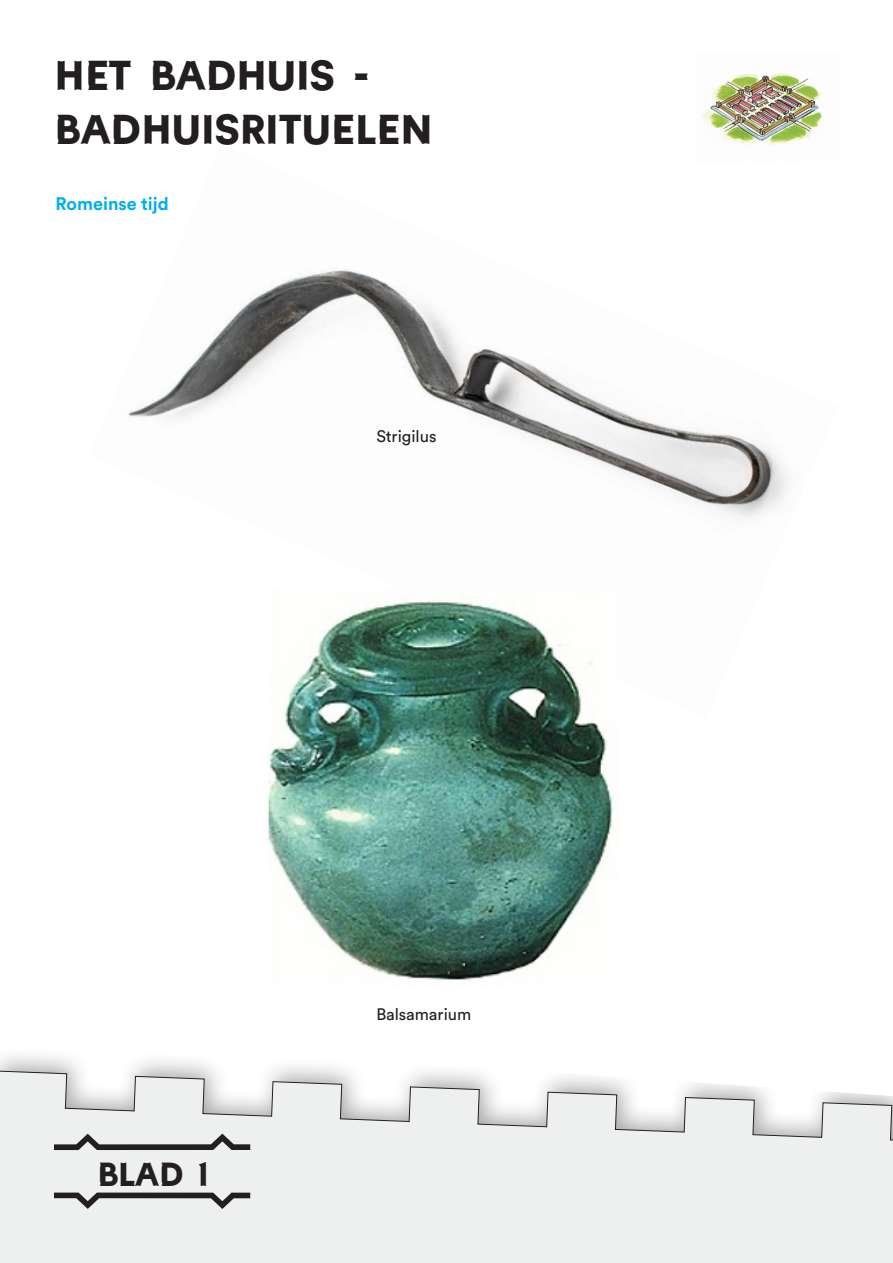
<style>
.page{position:relative;width:893px;height:1263px;background:#fff}
.page>*{position:absolute;margin:0;border:0;box-sizing:border-box;transform-origin:0 0}
.t1{font:45px "Castellum";color:#231f20}
.t2{font:36px "Castellum";color:#231f20}
.t3{font:700 18px "Circular Std";color:#00afea}
.t4{font:16.5px "Circular Std";color:#231f20}
</style>
<div class="page">
<svg style="left:0;top:1055px;width:893px;height:208px"></svg>
<svg style="left:54px;top:1192px;width:196px;height:17px;background:#a5a4a4"></svg>
<svg style="left:54px;top:1133px;width:196px;height:17px;background:#a5a5a4"></svg>
<img style="left:701px;top:73px;width:122px;height:72px">
<img style="left:128px;top:145px;width:660px;height:374px">
<img style="left:268px;top:600px;width:348px;height:380px">
<p class="t1" style="left:55px;top:54px;width:317px">HET BADHUIS -</p>
<p class="t1" style="left:55px;top:108px;width:380px">BADHUISRITUELEN</p>
<p class="t3" style="left:56px;top:192px;width:115px">Romeinse tijd</p>
<p class="t4" style="left:376px;top:426px;width:62px">Strigilus</p>
<p class="t2" style="left:97px;top:1157px;width:113px">BLAD 1</p>
<p class="t4" style="left:376px;top:1004px;width:96px">Balsamarium</p>
</div>
